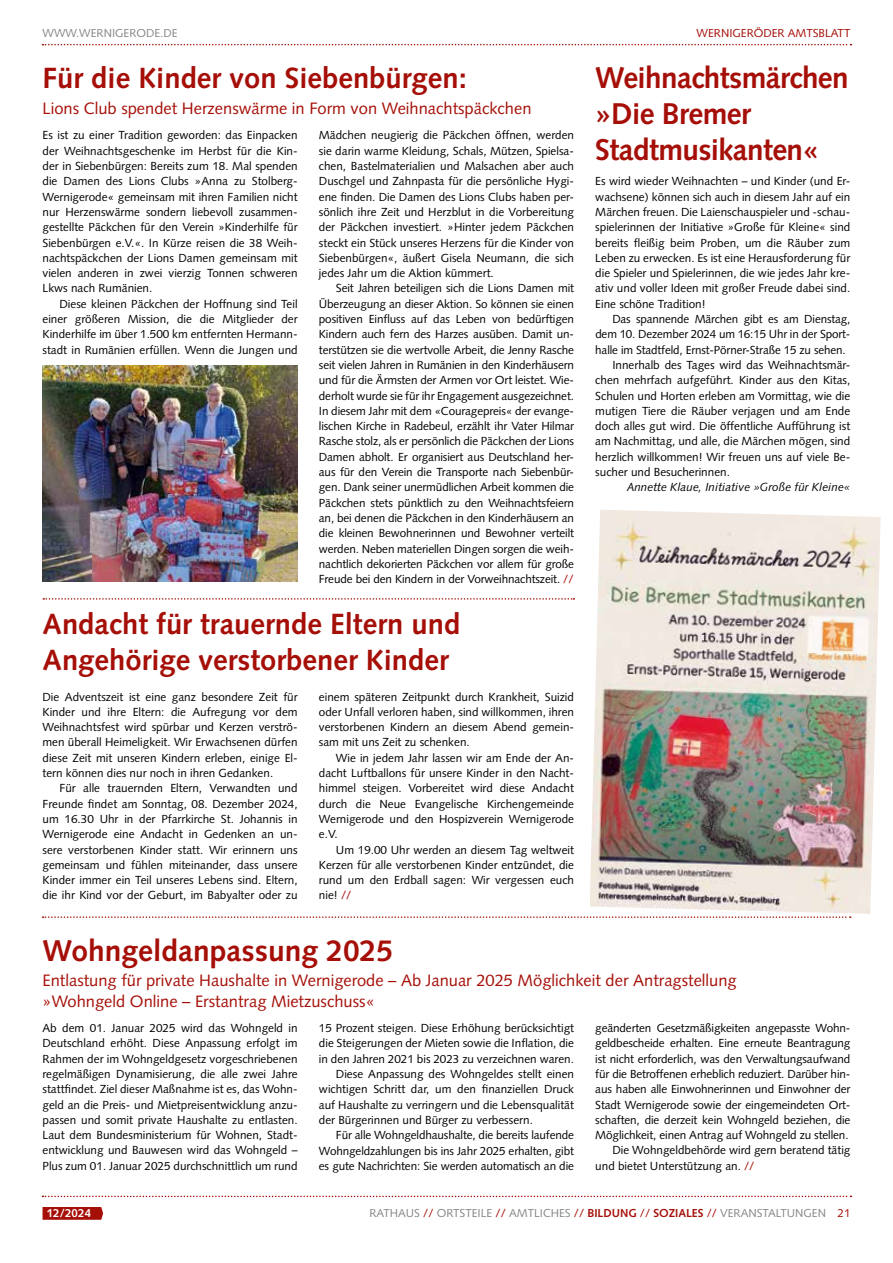
<style>
.page{position:relative;width:893px;height:1263px;background:#fff}
.page>*{position:absolute;margin:0;border:0;box-sizing:border-box;transform-origin:0 0}
.t1{font:700 30px/36px "Syntax LT Std";letter-spacing:-.02em;color:#a50f08}
.t2{font:700 30px "Syntax LT Std";color:#a50f08}
.t3{font:700 29.25px/36px "Syntax LT Std";color:#a50f08}
.t4{font:16.5px/20.4px "Syntax LT Std";color:#a50f08}
.t5{font:11.7px/15.3px "Syntax LT Std";color:#000;text-align:justify}
.t6{font:italic 11.7px "Syntax LT Std";color:#000}
.t7{font:11.55px "Syntax LT Std";color:#868786}
.t8{font:11.55px "Syntax LT Std";color:#a50f08}
.t9{font:700 11.55px "Syntax LT Std";letter-spacing:.01em;color:#fff}
.s1{color:#a50f08}
.s2{font-weight:700;color:#a50f08}
</style>
<div class="page">
<svg style="left:43px;top:1196px;width:808px;height:1px"></svg>
<svg style="left:43px;top:44px;width:808px;height:1px"></svg>
<svg style="left:43px;top:1207px;width:60px;height:13px"></svg>
<svg style="left:43px;top:916px;width:808px;height:2px"></svg>
<svg style="left:43px;top:598px;width:531px;height:2px"></svg>
<img style="left:590px;top:510px;width:291px;height:404px">
<img style="left:43px;top:366px;width:255px;height:216px">
<p class="t7" style="left:43px;top:27px;width:136px">WWW.WERNIGERODE.DE</p>
<p class="t8" style="left:697px;top:27px;width:155px">WERNIGERÖDER AMTSBLATT</p>
<h1 class="t1" style="left:595px;top:60px;width:255px">Weihnachtsmärchen »Die Bremer<br>Stadtmusikanten«</h1>
<p class="t5" style="left:595px;top:174px;width:257px">Es wird wieder Weihnachten – und Kinder (und Er&shy;wachsene) können sich auch in diesem Jahr auf ein Märchen freuen. Die Laienschauspieler und -schau&shy;spielerinnen der Initiative »Große für Kleine« sind bereits fleißig beim Proben, um die Räuber zum Leben zu erwecken. Es ist eine Herausforderung für die Spieler und Spielerinnen, die wie jedes Jahr kre&shy;ativ und voller Ideen mit großer Freude dabei sind.<br>Eine schöne Tradition!</p>
<p class="t5" style="left:612px;top:311px;width:240px">Das spannende Märchen gibt es am Dienstag,</p>
<p class="t5" style="left:595px;top:327px;width:256px">dem 10. Dezember 2024 um 16:15 Uhr in der Sport-</p>
<p class="t5" style="left:595px;top:342px;width:252px">halle im Stadtfeld, Ernst-Pörner-Straße 15 zu sehen.</p>
<p class="t5" style="left:612px;top:357px;width:239px">Innerhalb des Tages wird das Weihnachtsmär-</p>
<p class="t5" style="left:595px;top:373px;width:257px">chen mehrfach aufgeführt. Kinder aus den Kitas,</p>
<p class="t5" style="left:595px;top:388px;width:257px">Schulen und Horten erleben am Vormittag, wie die</p>
<p class="t5" style="left:595px;top:403px;width:256px">mutigen Tiere die Räuber verjagen und am Ende</p>
<p class="t5" style="left:595px;top:418px;width:256px">doch alles gut wird. Die öffentliche Aufführung ist</p>
<p class="t5" style="left:595px;top:434px;width:256px">am Nachmittag, und alle, die Märchen mögen, sind</p>
<p class="t5" style="left:595px;top:449px;width:256px">herzlich willkommen! Wir freuen uns auf viele Be-</p>
<p class="t5" style="left:595px;top:464px;width:136px">sucher und Besucherinnen.</p>
<p class="t6" style="left:627px;top:480px;width:225px">Annette Klaue, Initiative »Große für Kleine«</p>
<h2 class="t3" style="left:43px;top:61px;width:426px">Für die Kinder von Siebenbürgen:</h2>
<h3 class="t4" style="left:43px;top:98px;width:491px">Lions Club spendet Herzenswärme in Form von Weihnachtspäckchen</h3>
<p class="t5" style="left:43px;top:128px;width:257px">Es ist zu einer Tradition geworden: das Einpacken der Weihnachtsgeschenke im Herbst für die Kin&shy;der in Siebenbürgen: Bereits zum 18. Mal spenden die Damen des Lions Clubs »Anna zu Stolberg-Wernigerode« gemeinsam mit ihren Familien nicht nur Herzenswärme sondern liebevoll zusammen&shy;gestellte Päckchen für den Verein »Kinderhilfe für Siebenbürgen e.V.«. In Kürze reisen die 38 Weih&shy;nachtspäckchen der Lions Damen gemeinsam mit vielen anderen in zwei vierzig Tonnen schweren Lkws nach Rumänien.</p>
<p class="t5" style="left:43px;top:296px;width:257px;text-indent:17px">Diese kleinen Päckchen der Hoffnung sind Teil einer größeren Mission, die die Mitglieder der Kinderhilfe im über 1.500 km entfernten Hermann&shy;stadt in Rumänien erfüllen. Wenn die Jungen und</p>
<p class="t5" style="left:319px;top:128px;width:257px">Mädchen neugierig die Päckchen öffnen, werden sie darin warme Kleidung, Schals, Mützen, Spielsa&shy;chen, Bastelmaterialien und Malsachen aber auch Duschgel und Zahnpasta für die persönliche Hygi&shy;ene finden. Die Damen des Lions Clubs haben per&shy;sönlich ihre Zeit und Herzblut in die Vorbereitung der Päckchen investiert. »Hinter jedem Päckchen steckt ein Stück unseres Herzens für die Kinder von Siebenbürgen«, äußert Gisela Neumann, die sich jedes Jahr um die Aktion kümmert.</p>
<p class="t5" style="left:319px;top:281px;width:257px;text-indent:17px">Seit Jahren beteiligen sich die Lions Damen mit Überzeugung an dieser Aktion. So können sie einen positiven Einfluss auf das Leben von bedürftigen Kindern auch fern des Harzes ausüben. Damit un&shy;terstützen sie die wertvolle Arbeit, die Jenny Rasche seit vielen Jahren in Rumänien in den Kinderhäusern und für die Ärmsten der Armen vor Ort leistet. Wie&shy;derholt wurde sie für ihr Engagement ausgezeichnet.<br>In diesem Jahr mit dem «Couragepreis« der evange&shy;lischen Kirche in Radebeul, erzählt ihr Vater Hilmar Rasche stolz, als er persönlich die Päckchen der Lions Damen abholt. Er organisiert aus Deutschland her&shy;aus für den Verein die Transporte nach Siebenbür&shy;gen. Dank seiner unermüdlichen Arbeit kommen die Päckchen stets pünktlich zu den Weihnachtsfeiern an, bei denen die Päckchen in den Kinderhäusern an die kleinen Bewohnerinnen und Bewohner verteilt werden. Neben materiellen Dingen sorgen die weih&shy;nachtlich dekorierten Päckchen vor allem für große Freude bei den Kindern in der Vorweihnachtszeit. <span class="s1">//</span></p>
<h2 class="t3" style="left:43px;top:606px;width:419px">Andacht für trauernde Eltern und<br>Angehörige verstorbener Kinder</h2>
<p class="t5" style="left:43px;top:689px;width:257px">Die Adventszeit ist eine ganz besondere Zeit für Kinder und ihre Eltern: die Aufregung vor dem Weihnachtsfest wird spürbar und Kerzen verströ&shy;men überall Heimeligkeit. Wir Erwachsenen dürfen diese Zeit mit unseren Kindern erleben, einige El&shy;tern können dies nur noch in ihren Gedanken.</p>
<p class="t5" style="left:43px;top:781px;width:257px;text-indent:17px">Für alle trauernden Eltern, Verwandten und Freunde findet am Sonntag, 08. Dezember 2024, um 16.30 Uhr in der Pfarrkirche St. Johannis in Wernigerode eine Andacht in Gedenken an un&shy;sere verstorbenen Kinder statt. Wir erinnern uns gemeinsam und fühlen miteinander, dass unsere Kinder immer ein Teil unseres Lebens sind. Eltern, die ihr Kind vor der Geburt, im Babyalter oder zu</p>
<p class="t5" style="left:319px;top:689px;width:257px">einem späteren Zeitpunkt durch Krankheit, Suizid oder Unfall verloren haben, sind willkommen, ihren verstorbenen Kindern an diesem Abend gemein&shy;sam mit uns Zeit zu schenken.</p>
<p class="t5" style="left:319px;top:750px;width:257px;text-indent:17px">Wie in jedem Jahr lassen wir am Ende der An&shy;dacht Luftballons für unsere Kinder in den Nacht&shy;himmel steigen. Vorbereitet wird diese Andacht durch die Neue Evangelische Kirchengemeinde Wernigerode und den Hospizverein Wernigerode e.V.</p>
<p class="t5" style="left:319px;top:842px;width:257px;text-indent:17px">Um 19.00 Uhr werden an diesem Tag weltweit Kerzen für alle verstorbenen Kinder entzündet, die rund um den Erdball sagen: Wir vergessen euch nie! <span class="s1">//</span></p>
<h1 class="t2" style="left:43px;top:933px;width:352px">Wohngeldanpassung 2025</h1>
<h3 class="t4" style="left:43px;top:970px;width:696px">Entlastung für private Haushalte in Wernigerode – Ab Januar 2025 Möglichkeit der Antragstellung »Wohngeld Online – Erstantrag Mietzuschuss«</h3>
<p class="t5" style="left:43px;top:1020px;width:257px">Ab dem 01. Januar 2025 wird das Wohngeld in Deutschland erhöht. Diese Anpassung erfolgt im Rahmen der im Wohngeldgesetz vorgeschriebenen regelmäßigen Dynamisierung, die alle zwei Jahre stattfindet. Ziel dieser Maßnahme ist es, das Wohn&shy;geld an die Preis- und Mietpreisentwicklung anzu&shy;passen und somit private Haushalte zu entlasten.<br>Laut dem Bundesministerium für Wohnen, Stadt&shy;entwicklung und Bauwesen wird das Wohngeld – Plus zum 01. Januar 2025 durchschnittlich um rund</p>
<p class="t5" style="left:319px;top:1020px;width:257px">15 Prozent steigen. Diese Erhöhung berücksichtigt</p>
<p class="t5" style="left:595px;top:1020px;width:257px">geänderten Gesetzmäßigkeiten angepasste Wohn-</p>
<p class="t5" style="left:595px;top:1036px;width:257px">geldbescheide erhalten. Eine erneute Beantragung</p>
<p class="t5" style="left:595px;top:1051px;width:257px">ist nicht erforderlich, was den Verwaltungsaufwand</p>
<p class="t5" style="left:595px;top:1066px;width:257px">für die Betroffenen erheblich reduziert. Darüber hin-</p>
<p class="t5" style="left:595px;top:1081px;width:257px">aus haben alle Einwohnerinnen und Einwohner der</p>
<p class="t5" style="left:595px;top:1097px;width:257px">Stadt Wernigerode sowie der eingemeindeten Ort-</p>
<p class="t5" style="left:595px;top:1112px;width:257px">schaften, die derzeit kein Wohngeld beziehen, die</p>
<p class="t5" style="left:595px;top:1127px;width:255px">Möglichkeit, einen Antrag auf Wohngeld zu stellen.</p>
<p class="t5" style="left:612px;top:1143px;width:240px">Die Wohngeldbehörde wird gern beratend tätig</p>
<p class="t5" style="left:595px;top:1158px;width:161px">und bietet Unterstützung an. <span class="s1">//</span></p>
<p class="t5" style="left:319px;top:1036px;width:257px">die Steigerungen der Mieten sowie die Inflation, die</p>
<p class="t5" style="left:319px;top:1051px;width:257px">in den Jahren 2021 bis 2023 zu verzeichnen waren.</p>
<p class="t5" style="left:336px;top:1066px;width:240px">Diese Anpassung des Wohngeldes stellt einen</p>
<p class="t5" style="left:319px;top:1081px;width:257px">wichtigen Schritt dar, um den finanziellen Druck</p>
<p class="t5" style="left:319px;top:1097px;width:257px">auf Haushalte zu verringern und die Lebensqualität</p>
<p class="t5" style="left:319px;top:1112px;width:215px">der Bürgerinnen und Bürger zu verbessern.</p>
<p class="t5" style="left:336px;top:1127px;width:240px">Für alle Wohngeldhaushalte, die bereits laufende</p>
<p class="t5" style="left:319px;top:1143px;width:257px">Wohngeldzahlungen bis ins Jahr 2025 erhalten, gibt</p>
<p class="t5" style="left:319px;top:1158px;width:257px">es gute Nachrichten: Sie werden automatisch an die</p>
<p class="t9" style="left:47px;top:1207px;width:46px">12/2024</p>
<p class="t7" style="left:370px;top:1206px;width:482px">RATHAUS <span class="s1">//</span> ORTSTEILE <span class="s1">//</span> AMTLICHES <span class="s1">//</span> <span class="s2">BILDUNG</span> <span class="s1">//</span> <span class="s2">SOZIALES</span> <span class="s1">//</span> VERANSTALTUNGEN <span class="s1">21</span></p>
</div>
